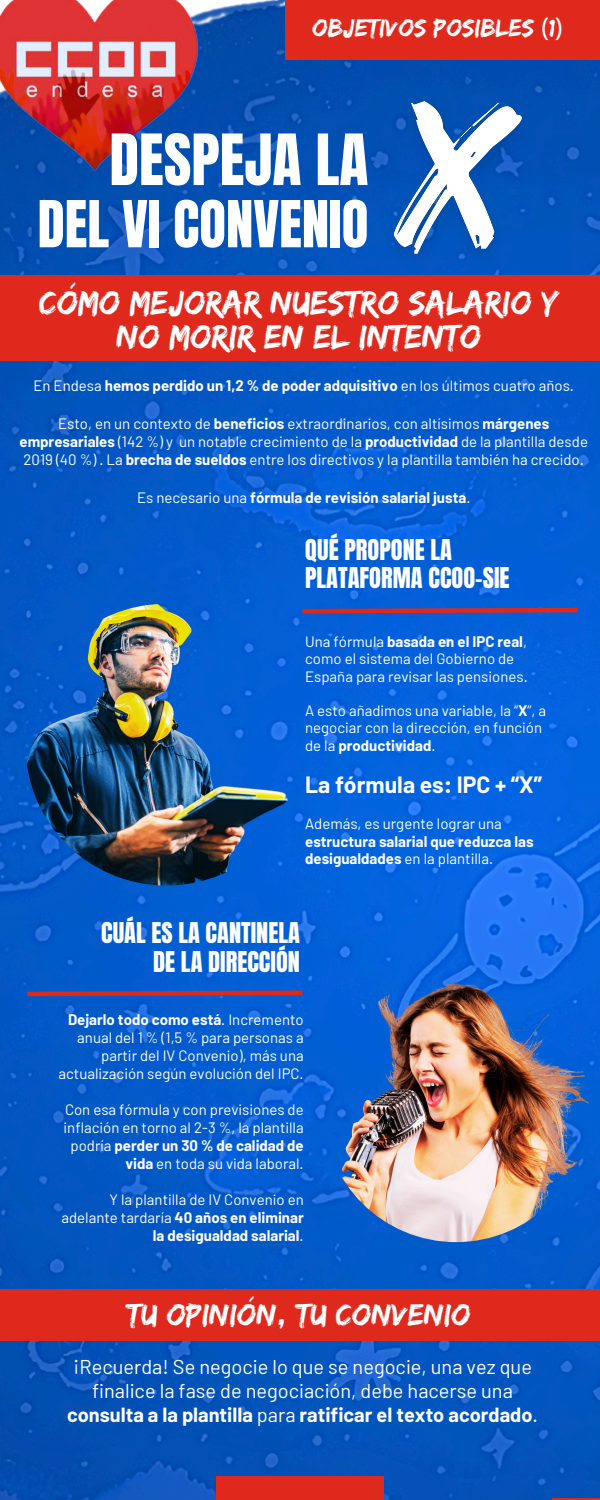
<style>
.page{position:relative;width:600px;height:1500px;background:#fff}
.page>*{position:absolute;margin:0;border:0;box-sizing:border-box;transform-origin:0 0}
.t1{font:60px "Anton";color:#fff}
.t2{font:55px "Anton";color:#fff}
.t3{font:35px/34.5px "Edo";color:#fff;text-align:center}
.t4{font:32px "Edo";color:#fff}
.t5{font:25.7px "Edo";color:#fff}
.t6{font:24.4px/28.5px "Anton";color:#fff;text-align:right}
.t7{font:700 23px "Barlow";color:#fff}
.t8{font:20px/24px "Barlow";color:#fff;text-align:center}
.t9{font:15px/18px "Barlow";color:#fff;text-align:right}
.t10{font:700 15px/17.2px "Barlow";color:#fff}
.s1{font-family:"Noto Sans"}
.s2{font-weight:400}
.s3{font-weight:700}
</style>
<div class="page">
<img style="left:0;top:0;width:600px;height:1500px">
<div style="left:285px;top:0;width:315px;height:60px;background:#e0291d"></div>
<img style="left:0;top:0;width:235px;height:203px">
<svg style="left:23px;top:988px;width:284px;height:10px"></svg>
<img style="left:25px;top:604px;width:282px;height:282px;border-radius:50%">
<div style="left:0;top:275px;width:600px;height:86px;background:#e0291d"></div>
<div style="left:0;top:1289px;width:600px;height:52px;background:#e0291d"></div>
<img style="left:374px;top:60px;width:169px;height:215px">
<svg style="left:298px;top:606px;width:284px;height:10px"></svg>
<img style="left:323px;top:976px;width:266px;height:266px;border-radius:50%">
<hr style="left:552px;top:1498px;width:48px;height:2px;background:#e0291d">
<div style="left:216px;top:1476px;width:168px;height:24px;background:#e0291d"></div>
<p class="t5" style="left:312px;top:13px;width:252px">OBJETIVOS POSIBLES <span class="s1">(</span>1<span class="s1">)</span></p>
<p class="t1" style="left:109px;top:117px;width:261px">DESPEJA LA</p>
<p class="t2" style="left:38px;top:185px;width:332px">DEL VI CONVENIO</p>
<p class="t3" style="left:39px;top:284px;width:521px">CÓMO MEJORAR NUESTRO SALARIO Y<br>NO MORIR EN EL INTENTO</p>
<p class="t10" style="left:33px;top:376px;width:542px"><span class="s2">En Endesa</span> hemos perdido un 1,2 % de poder adquisitivo <span class="s2">en los últimos cuatro años.</span></p>
<h1 class="t9" style="left:19px;top:414px;width:570px;text-align:center">Esto, en un contexto de <span class="s3">beneficios</span> extraordinarios, con altísimos <span class="s3">márgenes empresariales</span> (142 %) y un notable crecimiento de la <span class="s3">productividad</span> de la plantilla desde<br>2019 (40 %) . La <span class="s3">brecha de sueldos</span> entre los directivos y la plantilla también ha crecido.</h1>
<p class="t10" style="left:137px;top:488px;width:335px"><span class="s2">Es necesario una</span> fórmula de revisión salarial justa<span class="s2">.</span></p>
<p class="t6" style="left:305px;top:535px;width:206px;text-align:left">QUÉ PROPONE LA<br>PLATAFORMA CCOO-SIE</p>
<p class="t9" style="left:305px;top:632px;width:224px;line-height:17.2px;text-align:left">Una fórmula <span class="s3">basada en el IPC real</span>, como el sistema del Gobierno de<br>España para revisar las pensiones.</p>
<p class="t9" style="left:305px;top:701px;width:243px;line-height:17.2px;text-align:left">A esto añadimos una variable, la “<span class="s3">X</span>”, a negociar con la dirección, en función de la <span class="s3">productividad</span>.</p>
<p class="t7" style="left:305px;top:770px;width:239px">La fórmula es: IPC + “X”</p>
<p class="t10" style="left:305px;top:815px;width:230px"><span class="s2">Además, es urgente lograr una </span>estructura salarial que reduzca las desigualdades <span class="s2">en la plantilla.</span></p>
<h4 class="t6" style="left:101px;top:919px;width:200px">CUÁL ES LA CANTINELA<br>DE LA DIRECCIÓN</h4>
<p class="t9" style="left:58px;top:1010px;width:247px"><span class="s3">Dejarlo todo como está</span>. Incremento anual del 1 % (1,5 % para personas a partir del IV Convenio), más una actualización según evolución del IPC.</p>
<p class="t9" style="left:64px;top:1100px;width:242px">Con esa fórmula y con previsiones de inflación en torno al 2-3 %, la plantilla podría <span class="s3">perder un 30 % de calidad de vida</span> en toda su vida laboral.</p>
<p class="t9" style="left:61px;top:1190px;width:244px">Y la plantilla de IV Convenio en adelante tardaría <span class="s3">40 años en eliminar la desigualdad salarial</span>.</p>
<p class="t4" style="left:127px;top:1296px;width:346px">TU OPINIÓN, TU CONVENIO</p>
<p class="t8" style="left:67px;top:1354px;width:472px">¡Recuerda! Se negocie lo que se negocie, una vez que finalice la fase de negociación, debe hacerse una <span class="s3">consulta a la plantilla</span> para <span class="s3">ratificar el texto acordado</span>.</p>
</div>
